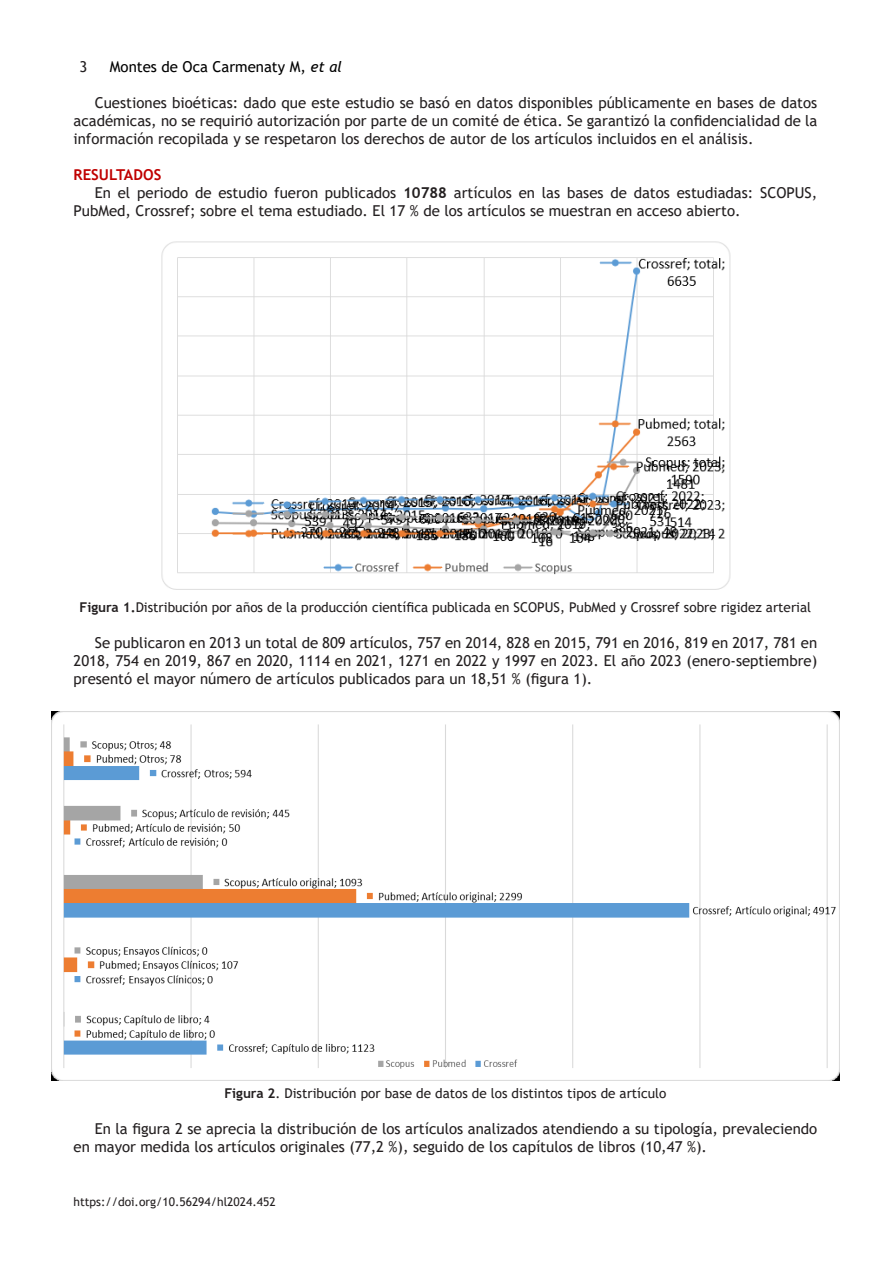
<style>
.page{position:relative;width:893px;height:1263px;background:#fff}
.page>*{position:absolute;margin:0;border:0;box-sizing:border-box;transform-origin:0 0}
.t1{font:15px/18px "Trebuchet MS";color:#231f20;text-align:justify}
.t2{font:15px "Trebuchet MS";color:#000}
.t3{font:700 15px "Trebuchet MS";color:#c00000}
.t4{font:13.5px "Trebuchet MS";color:#231f20}
.t5{font:12px "Trebuchet MS";color:#231f20}
.s1{font-style:italic}
.s2{font-weight:700}
</style>
<div class="page">
<img style="left:161px;top:241px;width:570px;height:349px">
<img style="left:51px;top:712px;width:788px;height:368px">
<p class="t1" style="left:80px;top:58px;width:9px">3</p>
<p class="t2" style="left:110px;top:57px;width:234px">Montes de Oca Carmenaty M, <span class="s1">et al</span></p>
<p class="t1" style="left:74px;top:94px;width:745px;text-indent:21px">Cuestiones bioéticas: dado que este estudio se basó en datos disponibles públicamente en bases de datos académicas, no se requirió autorización por parte de un comité de ética. Se garantizó la confidencialidad de la información recopilada y se respetaron los derechos de autor de los artículos incluidos en el análisis.</p>
<p class="t3" style="left:74px;top:165px;width:89px">RESULTADOS</p>
<p class="t1" style="left:74px;top:184px;width:745px;text-indent:21px">En el periodo de estudio fueron publicados <span class="s2">10788</span> artículos en las bases de datos estudiadas: SCOPUS,<br>PubMed, Crossref; sobre el tema estudiado. El 17 % de los artículos se muestran en acceso abierto.</p>
<p class="t4" style="left:80px;top:599px;width:733px"><span class="s2">Figura 1.</span>Distribución por años de la producción científica publicada en SCOPUS, PubMed y Crossref sobre rigidez arterial</p>
<p class="t1" style="left:74px;top:634px;width:745px;text-indent:21px">Se publicaron en 2013 un total de 809 artículos, 757 en 2014, 828 en 2015, 791 en 2016, 819 en 2017, 781 en 2018, 754 en 2019, 867 en 2020, 1114 en 2021, 1271 en 2022 y 1997 en 2023. El año 2023 (enero-septiembre) presentó el mayor número de artículos publicados para un 18,51 % (figura 1).</p>
<p class="t4" style="left:224px;top:1085px;width:444px"><span class="s2">Figura 2</span>. Distribución por base de datos de los distintos tipos de artículo</p>
<p class="t1" style="left:74px;top:1120px;width:745px;text-indent:21px">En la figura 2 se aprecia la distribución de los artículos analizados atendiendo a su tipología, prevaleciendo en mayor medida los artículos originales (77,2 %), seguido de los capítulos de libros (10,47 %).</p>
<p class="t5" style="left:74px;top:1194px;width:204px">https://doi.org/10.56294/hl2024.452</p>
</div>
